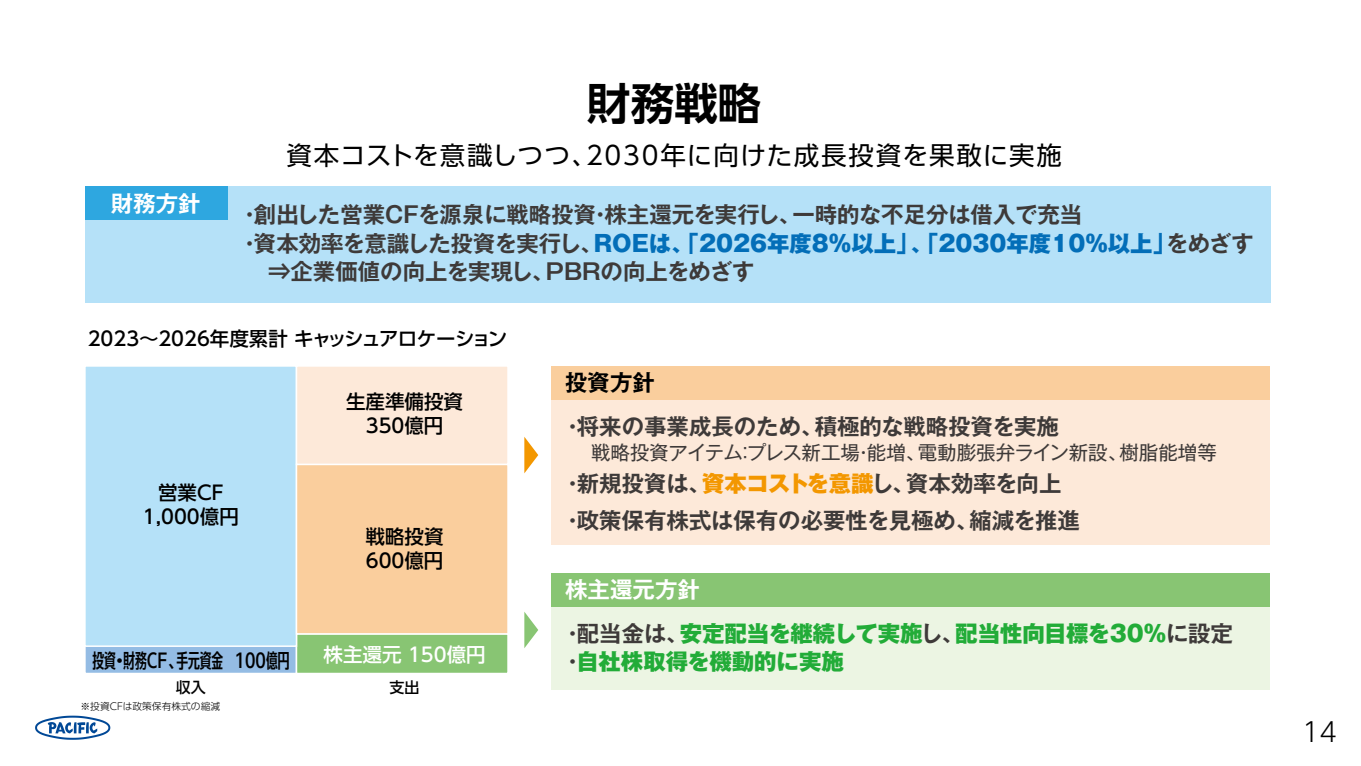
<style>
.page{position:relative;width:1361px;height:766px;background:#fff}
.page>*{position:absolute;margin:0;border:0;box-sizing:border-box;transform-origin:0 0}
.t1{font:700 43.5px "UD Shin Go Pro De";color:#000}
.t2{font:300 26.55px "UD Shin Go Pro";color:#000}
.t3{font:25.5px "UD Shin Go Pro";letter-spacing:.05em;color:#000}
.t4{font:700 22.5px "Gothic MB101 Pro De";color:#fff}
.t5{font:700 22.5px "Gothic MB101 Pro De";color:#000}
.t6{font:700 22.35px/37.5px "Gothic MB101 Pro De";color:#3e3a39}
.t7{font:800 22.35px "Gothic MB101 Pro";color:#036eb8}
.t8{font:800 22.35px/28.5px "Gothic MB101 Pro";color:#22ac38}
.t9{font:500 19.5px/24px "UD Shin Go Pro";color:#000;text-align:center}
.t10{font:19.5px "Gothic MB101 Pro";color:#3e3a39}
.t11{font:500 19.5px "UD Shin Go C Osiz Pr 6 N";color:#000}
.t12{font:500 19.5px "UD Shin Go Pro";color:#fff}
.t13{font:500 15px "UD Shin Go Pro";color:#000}
.t14{font:300 9.75px "UD Shin Go Pro";color:#000}
.s1{font-family:"Gothic MB101 Pro De";font-weight:700;color:#3e3a39}
.s2{font-family:"Gothic MB101 Pro";font-weight:800;color:#f39700}
</style>
<div class="page">
<div style="left:85px;top:186px;width:1186px;height:116px;background:#b5e1f8"></div>
<div style="left:85px;top:186px;width:143px;height:34px;background:#2ea7e0"></div>
<div style="left:85px;top:646px;width:211px;height:27px;background:#94bce4"></div>
<div style="left:84px;top:645px;width:213px;height:29px;border:2px solid #fff"></div>
<div style="left:296px;top:633px;width:212px;height:40px;background:#88c573"></div>
<div style="left:296px;top:633px;width:213px;height:41px;border:2px solid #fff"></div>
<div style="left:85px;top:366px;width:211px;height:280px;background:#b5e1f8"></div>
<div style="left:84px;top:365px;width:213px;height:281px;border:2px solid #fff"></div>
<div style="left:296px;top:464px;width:212px;height:169px;background:#face9d"></div>
<div style="left:296px;top:463px;width:213px;height:171px;border:2px solid #fff"></div>
<div style="left:296px;top:366px;width:212px;height:98px;background:#fde9d9"></div>
<div style="left:296px;top:365px;width:213px;height:100px;border:2px solid #fff"></div>
<div style="left:551px;top:366px;width:719px;height:178px;background:#fde9d9"></div>
<div style="left:551px;top:366px;width:719px;height:33px;background:#face9d"></div>
<div style="left:551px;top:572px;width:719px;height:117px;background:#ecf5e3"></div>
<div style="left:551px;top:572px;width:719px;height:34px;background:#88c573"></div>
<svg style="left:524px;top:437px;width:14px;height:36px"></svg>
<svg style="left:524px;top:612px;width:14px;height:36px"></svg>
<svg style="left:35px;top:715px;width:75px;height:24px"></svg>
<p class="t4" style="left:111px;top:184px;width:91px">財務方針</p>
<h1 class="t1" style="left:587px;top:68px;width:175px">財務戦略</h1>
<p class="t3" style="left:287px;top:135px;width:777px">資本コストを意識しつつ、2030年に向けた成長投資を果敢に実施</p>
<p class="t6" style="left:239px;top:193px;width:845px">・創出した営業CFを源泉に戦略投資・株主還元を実行し、一時的な不足分は借入で充当</p>
<p class="t7" style="left:239px;top:224px;width:1016px"><span class="s1">・資本効率を意識した投資を実行し、</span>ROEは、「2026年度8％以上」、「2030年度10％以上」<span class="s1">をめざす</span></p>
<p class="t6" style="left:246px;top:250px;width:510px">　⇒企業価値の向上を実現し、PBRの向上をめざす</p>
<p class="t9" style="left:88px;top:326px;width:421px">2023～2026年度累計 キャッシュアロケーション</p>
<p class="t9" style="left:143px;top:479px;width:97px">営業CF<br>1,000億円</p>
<p class="t11" style="left:92px;top:644px;width:199px">投資・財務CF、手元資金　100億円</p>
<p class="t13" style="left:176px;top:674px;width:31px">収入</p>
<p class="t14" style="left:81px;top:698px;width:141px">※投資CFは政策保有株式の縮減</p>
<p class="t9" style="left:346px;top:389px;width:118px">生産準備投資<br>350億円</p>
<p class="t9" style="left:366px;top:524px;width:79px;text-align:left">戦略投資<br>600億円</p>
<p class="t12" style="left:323px;top:638px;width:164px">株主還元 150億円</p>
<p class="t13" style="left:390px;top:674px;width:31px">支出</p>
<p class="t5" style="left:565px;top:364px;width:91px">投資方針</p>
<p class="t6" style="left:561px;top:404px;width:499px">・将来の事業成長のため、積極的な戦略投資を実施</p>
<p class="t10" style="left:591px;top:436px;width:627px">戦略投資アイテム：プレス新工場・能増、電動膨張弁ライン新設、樹脂能増等</p>
<p class="t6" style="left:561px;top:461px;width:520px">・新規投資は、<span class="s2">資本コストを意識</span>し、資本効率を向上・政策保有株式は保有の必要性を見極め、縮減を推進</p>
<p class="t4" style="left:565px;top:570px;width:136px">株主還元方針</p>
<p class="t8" style="left:561px;top:616px;width:673px"><span class="s1">・配当金は、</span>安定配当を継続して実施<span class="s1">し、</span>配当性向目標を30%<span class="s1">に設定・</span>自社株取得を機動的に実施</p>
<p class="t2" style="left:1302px;top:709px;width:37px">14</p>
</div>
